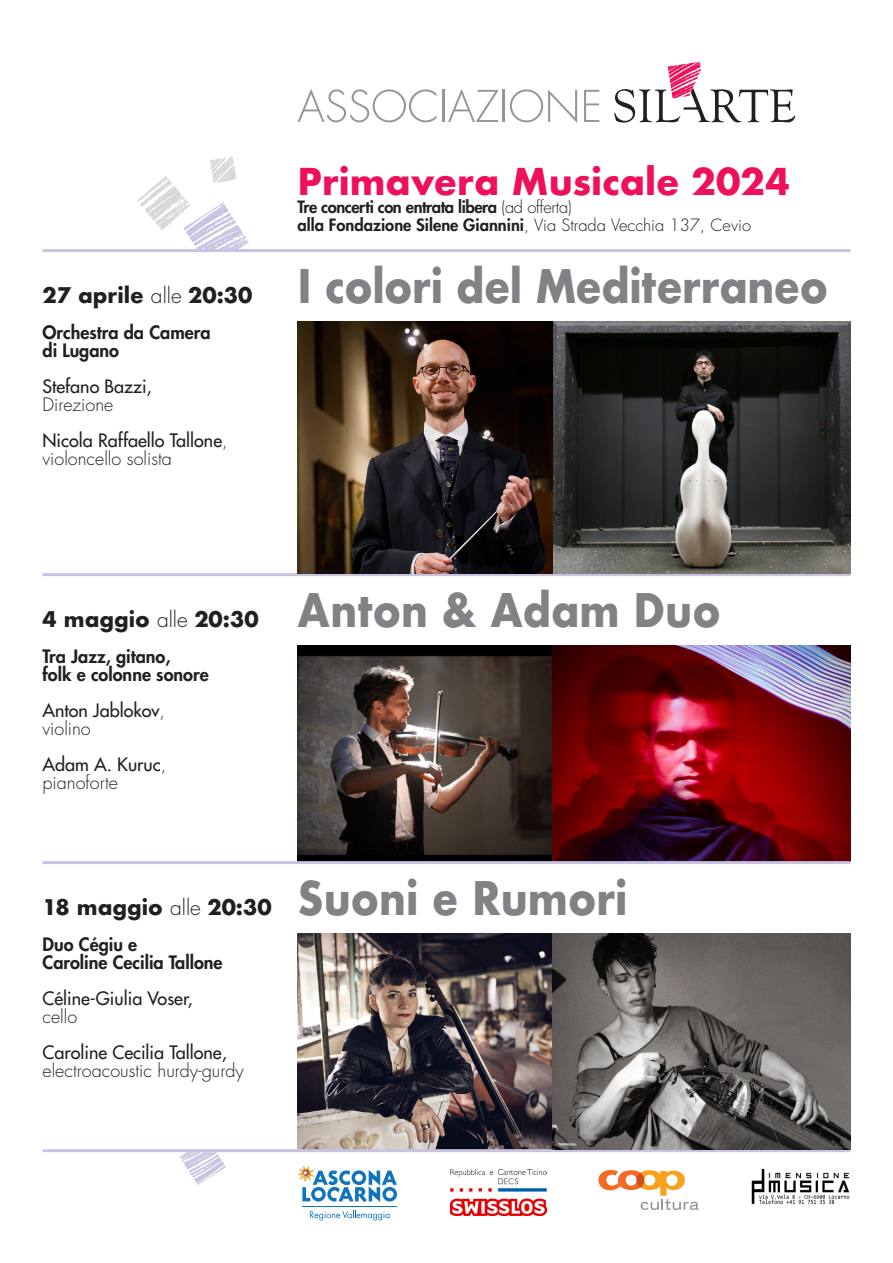
<style>
.page{position:relative;width:893px;height:1263px;background:#fff}
.page>*{position:absolute;margin:0;border:0;box-sizing:border-box;transform-origin:0 0}
.t1{font:700 45px "Futura";letter-spacing:-.005em;color:#808285;scale:.9 1}
.t2{font:700 36px "Futura";color:#ee1059}
.t3{font:700 21px "Futura";color:#231f20}
.t4{font:18px/18px "Futura";color:#231f20}
.t5{font:800 18px "Futura";color:#231f20}
.t6{font:300 18px "Futura";color:#231f20}
.t7{font:800 16.5px "Futura";color:#231f20}
.t8{font:800 16.5px "Futura";letter-spacing:-.025em;color:#231f20}
.s1{font-weight:300}
</style>
<div class="page">
<img style="left:298px;top:645px;width:552px;height:216px">
<hr style="left:43px;top:861px;width:807px;height:3px;background:#c6c4e1">
<hr style="left:43px;top:573px;width:807px;height:3px;background:#c6c4e1">
<hr style="left:43px;top:249px;width:807px;height:3px;background:#c6c4e1">
<svg style="left:137px;top:157px;width:112px;height:92px"></svg>
<img style="left:298px;top:933px;width:552px;height:216px">
<svg style="left:180px;top:1152px;width:46px;height:33px"></svg>
<hr style="left:43px;top:1149px;width:807px;height:3px;background:#c6c4e1">
<img style="left:450px;top:1170px;width:96px;height:45px">
<hr style="left:302px;top:1206px;width:95px;height:1px;background:#1074bc">
<svg style="left:302px;top:1170px;width:95px;height:32px"></svg>
<img style="left:298px;top:1166px;width:16px;height:15px">
<svg style="left:310px;top:1210px;width:80px;height:10px"></svg>
<svg style="left:598px;top:1170px;width:101px;height:40px"></svg>
<img style="left:751px;top:1168px;width:99px;height:37px">
<img style="left:298px;top:321px;width:552px;height:252px">
<svg style="left:298px;top:89px;width:138px;height:33px"></svg>
<hr style="left:442px;top:90px;width:2px;height:32px;background:#939598">
<svg style="left:448px;top:89px;width:51px;height:33px"></svg>
<hr style="left:503px;top:90px;width:2px;height:32px;background:#939598">
<svg style="left:510px;top:89px;width:67px;height:34px"></svg>
<svg style="left:584px;top:90px;width:15px;height:32px"></svg>
<svg style="left:614px;top:62px;width:181px;height:61px"></svg>
<p class="t3" style="left:43px;top:280px;width:212px">27 aprile <span class="s1">alle</span> 20:30</p>
<p class="t5" style="left:43px;top:320px;width:170px">Orchestra da Camera</p>
<p class="t5" style="left:43px;top:338px;width:78px">di Lugano</p>
<p class="t4" style="left:43px;top:377px;width:111px">Stefano Bazzi,</p>
<p class="t6" style="left:43px;top:393px;width:72px">Direzione</p>
<p class="t4" style="left:43px;top:431px;width:187px">Nicola Raffaello Tallone<span class="s1">, violoncello solista</span></p>
<p class="t2" style="left:298px;top:155px;width:494px">Primavera Musicale 2024</p>
<p class="t8" style="left:298px;top:196px;width:276px">Tre concerti con entrata libera <span class="s1">(ad offerta)</span></p>
<p class="t7" style="left:298px;top:214px;width:455px">alla Fondazione Silene Giannini<span class="s1">, Via Strada Vecchia 137, Cevio</span></p>
<p class="t1" style="left:298px;top:254px;width:591px">I colori del Mediterraneo</p>
<p class="t3" style="left:43px;top:604px;width:218px">4 maggio <span class="s1">alle</span> 20:30</p>
<p class="t5" style="left:43px;top:644px;width:130px">Tra Jazz, gitano,</p>
<p class="t5" style="left:43px;top:662px;width:168px">folk e colonne sonore</p>
<p class="t4" style="left:43px;top:701px;width:124px">Anton Jablokov<span class="s1">,</span></p>
<p class="t6" style="left:43px;top:717px;width:50px">violino</p>
<p class="t4" style="left:43px;top:755px;width:125px">Adam A. Kuruc<span class="s1">,</span></p>
<p class="t6" style="left:43px;top:771px;width:77px">pianoforte</p>
<p class="t1" style="left:298px;top:578px;width:472px">Anton &amp; Adam Duo</p>
<p class="t3" style="left:43px;top:892px;width:231px">18 maggio <span class="s1">alle</span> 20:30</p>
<p class="t5" style="left:43px;top:932px;width:96px">Duo Cégiu e</p>
<p class="t5" style="left:43px;top:950px;width:182px">Caroline Cecilia Tallone</p>
<p class="t4" style="left:43px;top:989px;width:152px">Céline-Giulia Voser,</p>
<p class="t6" style="left:43px;top:1005px;width:36px">cello</p>
<p class="t4" style="left:43px;top:1043px;width:186px">Caroline Cecilia Tallone,</p>
<p class="t6" style="left:43px;top:1059px;width:203px">electroacoustic hurdy-gurdy</p>
<p class="t1" style="left:298px;top:866px;width:368px">Suoni e Rumori</p>
</div>
